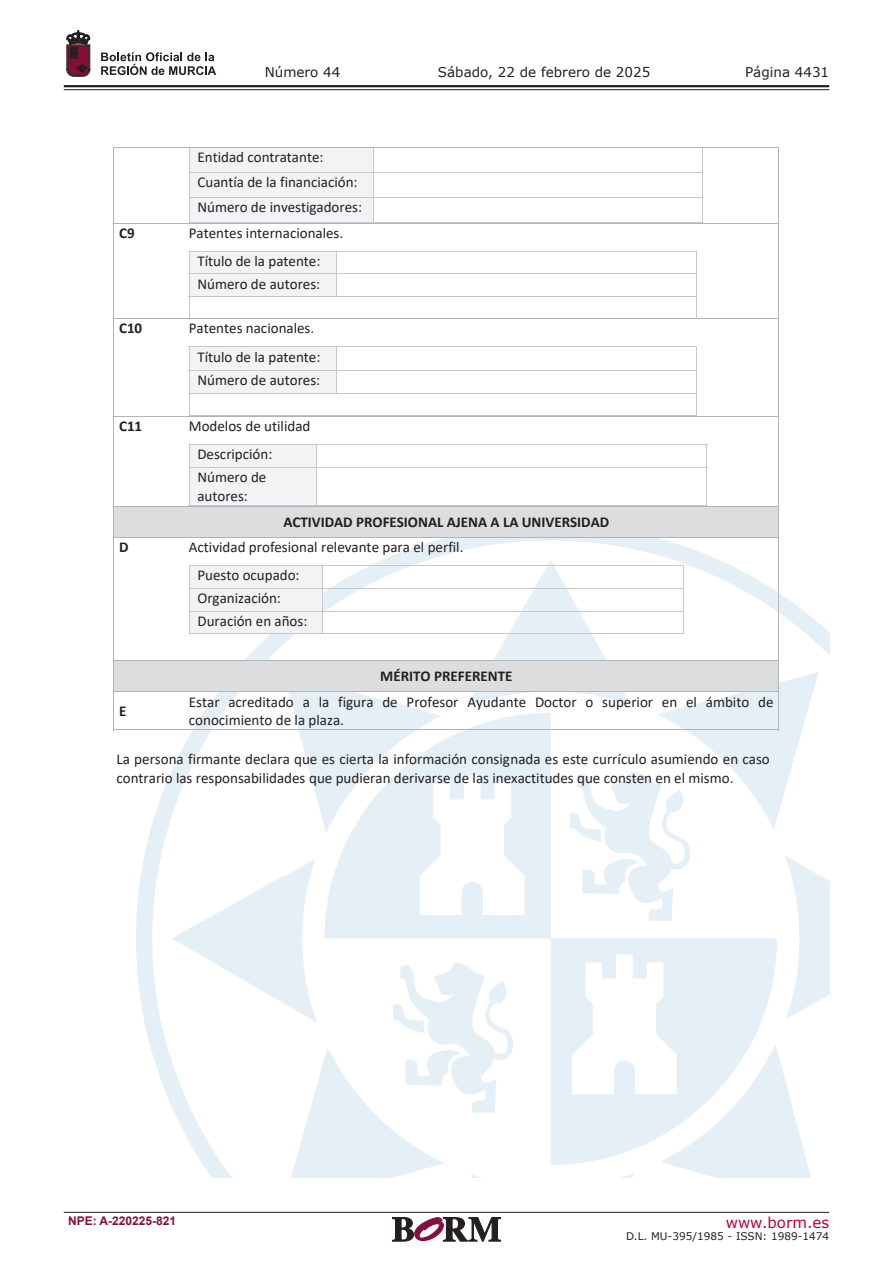
<style>
.page{position:relative;width:893px;height:1263px;background:#fff}
.page>*{position:absolute;margin:0;border:0;box-sizing:border-box;transform-origin:0 0}
.t1{font:15px/28px "Calibri";color:#231f20}
.t2{font:700 15px "Calibri";color:#231f20}
.t3{font:15px "Verdana";color:#b30437}
.t4{font:13.5px "Verdana";color:#231f20}
.t5{font:700 12px "Arial";color:#830f3b}
.t6{font:10.5px "Verdana";color:#231f20}
</style>
<div class="page">
<hr style="left:64px;top:85px;width:765px;height:2px;background:#231f20">
<hr style="left:64px;top:89px;width:765px;height:1px;background:#231f20">
<svg style="left:101px;top:52px;width:115px;height:23px"></svg>
<svg style="left:67px;top:31px;width:23px;height:45px"></svg>
<hr style="left:64px;top:1212px;width:765px;height:1px;background:#231f20">
<svg style="left:392px;top:1217px;width:109px;height:24px"></svg>
<img style="left:136px;top:538px;width:693px;height:640px">
<div style="left:190px;top:148px;width:183px;height:24px;background:#f2f3f4"></div>
<hr style="left:189px;top:148px;width:514px;height:1px;background:#c7c8ca">
<div style="left:190px;top:173px;width:183px;height:24px;background:#f2f3f4"></div>
<hr style="left:189px;top:172px;width:514px;height:1px;background:#c7c8ca">
<div style="left:190px;top:198px;width:183px;height:24px;background:#f2f3f4"></div>
<hr style="left:189px;top:197px;width:514px;height:1px;background:#c7c8ca">
<svg style="left:189px;top:149px;width:1px;height:73px"></svg>
<hr style="left:189px;top:222px;width:184px;height:1px;background:#c7c8ca">
<svg style="left:373px;top:149px;width:1px;height:73px"></svg>
<hr style="left:373px;top:222px;width:329px;height:1px;background:#c7c8ca">
<svg style="left:702px;top:149px;width:1px;height:74px"></svg>
<hr style="left:114px;top:147px;width:665px;height:1px;background:#b2b3b7">
<hr style="left:114px;top:147px;width:1px;height:76px;background:#b2b3b7">
<hr style="left:778px;top:147px;width:1px;height:76px;background:#b2b3b7">
<div style="left:190px;top:252px;width:146px;height:22px;background:#f2f3f4"></div>
<hr style="left:189px;top:251px;width:508px;height:1px;background:#c7c8ca">
<div style="left:190px;top:274px;width:146px;height:22px;background:#f2f3f4"></div>
<hr style="left:189px;top:274px;width:508px;height:1px;background:#c7c8ca">
<svg style="left:336px;top:252px;width:1px;height:44px"></svg>
<hr style="left:189px;top:296px;width:508px;height:1px;background:#c7c8ca">
<svg style="left:189px;top:252px;width:1px;height:66px"></svg>
<hr style="left:189px;top:318px;width:507px;height:1px;background:#c7c8ca">
<svg style="left:696px;top:252px;width:1px;height:67px"></svg>
<hr style="left:114px;top:223px;width:665px;height:1px;background:#b2b3b7">
<hr style="left:114px;top:224px;width:1px;height:95px;background:#b2b3b7">
<hr style="left:778px;top:224px;width:1px;height:95px;background:#b2b3b7">
<div style="left:190px;top:347px;width:146px;height:23px;background:#f2f3f4"></div>
<hr style="left:189px;top:347px;width:508px;height:1px;background:#c7c8ca">
<div style="left:190px;top:370px;width:146px;height:23px;background:#f2f3f4"></div>
<hr style="left:189px;top:370px;width:508px;height:1px;background:#c7c8ca">
<svg style="left:336px;top:348px;width:1px;height:45px"></svg>
<hr style="left:189px;top:393px;width:508px;height:1px;background:#c7c8ca">
<svg style="left:189px;top:348px;width:1px;height:67px"></svg>
<hr style="left:189px;top:415px;width:507px;height:1px;background:#c7c8ca">
<svg style="left:696px;top:348px;width:1px;height:68px"></svg>
<hr style="left:114px;top:319px;width:665px;height:1px;background:#b2b3b7">
<hr style="left:114px;top:319px;width:1px;height:97px;background:#b2b3b7">
<hr style="left:778px;top:319px;width:1px;height:97px;background:#b2b3b7">
<div style="left:190px;top:445px;width:126px;height:22px;background:#f2f3f4"></div>
<hr style="left:189px;top:444px;width:518px;height:1px;background:#c7c8ca">
<svg style="left:189px;top:445px;width:1px;height:22px"></svg>
<svg style="left:316px;top:445px;width:1px;height:22px"></svg>
<svg style="left:706px;top:445px;width:1px;height:22px"></svg>
<div style="left:190px;top:468px;width:126px;height:37px;background:#f2f3f4"></div>
<hr style="left:189px;top:467px;width:518px;height:1px;background:#c7c8ca">
<hr style="left:189px;top:468px;width:1px;height:38px;background:#c7c8ca">
<hr style="left:189px;top:505px;width:127px;height:1px;background:#c7c8ca">
<hr style="left:316px;top:468px;width:1px;height:38px;background:#c7c8ca">
<hr style="left:317px;top:505px;width:389px;height:1px;background:#c7c8ca">
<hr style="left:706px;top:468px;width:1px;height:38px;background:#c7c8ca">
<hr style="left:114px;top:416px;width:665px;height:1px;background:#b2b3b7">
<hr style="left:114px;top:417px;width:1px;height:89px;background:#b2b3b7">
<hr style="left:778px;top:417px;width:1px;height:89px;background:#b2b3b7">
<div style="left:114px;top:506px;width:664px;height:31px;background:#dcdddf"></div>
<hr style="left:114px;top:506px;width:665px;height:1px;background:#b2b3b7">
<hr style="left:114px;top:506px;width:1px;height:31px;background:#b2b3b7">
<hr style="left:778px;top:506px;width:1px;height:31px;background:#b2b3b7">
<div style="left:190px;top:566px;width:133px;height:22px;background:#f2f3f4"></div>
<hr style="left:189px;top:565px;width:495px;height:1px;background:#c7c8ca">
<div style="left:190px;top:589px;width:133px;height:22px;background:#f2f3f4"></div>
<hr style="left:189px;top:588px;width:495px;height:1px;background:#c7c8ca">
<div style="left:190px;top:611px;width:133px;height:22px;background:#f2f3f4"></div>
<hr style="left:189px;top:611px;width:495px;height:1px;background:#c7c8ca">
<svg style="left:189px;top:566px;width:1px;height:67px"></svg>
<hr style="left:189px;top:633px;width:134px;height:1px;background:#c7c8ca">
<svg style="left:323px;top:566px;width:1px;height:67px"></svg>
<hr style="left:323px;top:633px;width:360px;height:1px;background:#c7c8ca">
<svg style="left:683px;top:566px;width:1px;height:68px"></svg>
<hr style="left:114px;top:537px;width:665px;height:1px;background:#b2b3b7">
<hr style="left:114px;top:538px;width:1px;height:122px;background:#b2b3b7">
<hr style="left:778px;top:538px;width:1px;height:122px;background:#b2b3b7">
<div style="left:114px;top:661px;width:664px;height:30px;background:#dcdddf"></div>
<hr style="left:114px;top:660px;width:665px;height:1px;background:#b2b3b7">
<hr style="left:114px;top:661px;width:1px;height:30px;background:#b2b3b7">
<hr style="left:778px;top:661px;width:1px;height:30px;background:#b2b3b7">
<hr style="left:114px;top:691px;width:665px;height:1px;background:#b2b3b7">
<hr style="left:114px;top:692px;width:1px;height:38px;background:#b2b3b7">
<hr style="left:114px;top:729px;width:70px;height:1px;background:#b2b3b7">
<hr style="left:183px;top:729px;width:595px;height:1px;background:#b2b3b7">
<hr style="left:778px;top:692px;width:1px;height:38px;background:#b2b3b7">
<p class="t4" style="left:265px;top:62px;width:77px">Número 44</p>
<p class="t4" style="left:438px;top:62px;width:214px">Sábado, 22 de febrero de 2025</p>
<p class="t4" style="left:745px;top:62px;width:86px">Página 4431</p>
<p class="t1" style="left:197px;top:145px;width:166px;line-height:24.9px">Entidad contratante:<br>Cuantía de la financiación:<br>Número de investigadores:</p>
<p class="t2" style="left:119px;top:222px;width:17px">C9</p>
<p class="t1" style="left:197px;top:218px;width:147px;text-indent:-9px">Patentes internacionales.<br>Título de la patente:</p>
<p class="t1" style="left:197px;top:269px;width:124px">Número de autores:</p>
<p class="t2" style="left:119px;top:318px;width:25px">C10</p>
<p class="t1" style="left:189px;top:314px;width:133px;text-align:center">Patentes nacionales.<br>Título de la patente:</p>
<p class="t1" style="left:197px;top:365px;width:124px">Número de autores:</p>
<p class="t2" style="left:119px;top:415px;width:25px">C11</p>
<p class="t1" style="left:197px;top:411px;width:114px;text-indent:-9px">Modelos de utilidad<br>Descripción:</p>
<p class="t1" style="left:197px;top:468px;width:70px;line-height:18.3px">Número de autores:</p>
<p class="t2" style="left:283px;top:511px;width:327px">ACTIVIDAD PROFESIONAL AJENA A LA UNIVERSIDAD</p>
<p class="t2" style="left:119px;top:537px;width:11px">D</p>
<p class="t1" style="left:197px;top:533px;width:268px;text-indent:-9px">Actividad profesional relevante para el perfil.<br>Puesto ocupado:</p>
<p class="t1" style="left:197px;top:587px;width:112px;line-height:22.2px">Organización:<br>Duración en años:</p>
<p class="t2" style="left:380px;top:665px;width:134px">MÉRITO PREFERENTE</p>
<p class="t2" style="left:119px;top:700px;width:9px">E</p>
<p class="t1" style="left:189px;top:692px;width:586px;line-height:18.3px">Estar acreditado a la figura de Profesor Ayudante Doctor o superior en el ámbito de conocimiento de la plaza.</p>
<p class="t1" style="left:117px;top:750px;width:655px;line-height:18.3px">La persona firmante declara que es cierta la información consignada es este currículo asumiendo en caso contrario las responsabilidades que pudieran derivarse de las inexactitudes que consten en el mismo.</p>
<p class="t5" style="left:68px;top:1212px;width:110px">NPE: A-220225-821</p>
<p class="t3" style="left:726px;top:1212px;width:105px">www.borm.es</p>
<p class="t6" style="left:626px;top:1229px;width:205px">D.L. MU-395/1985 - ISSN: 1989-1474</p>
</div>
